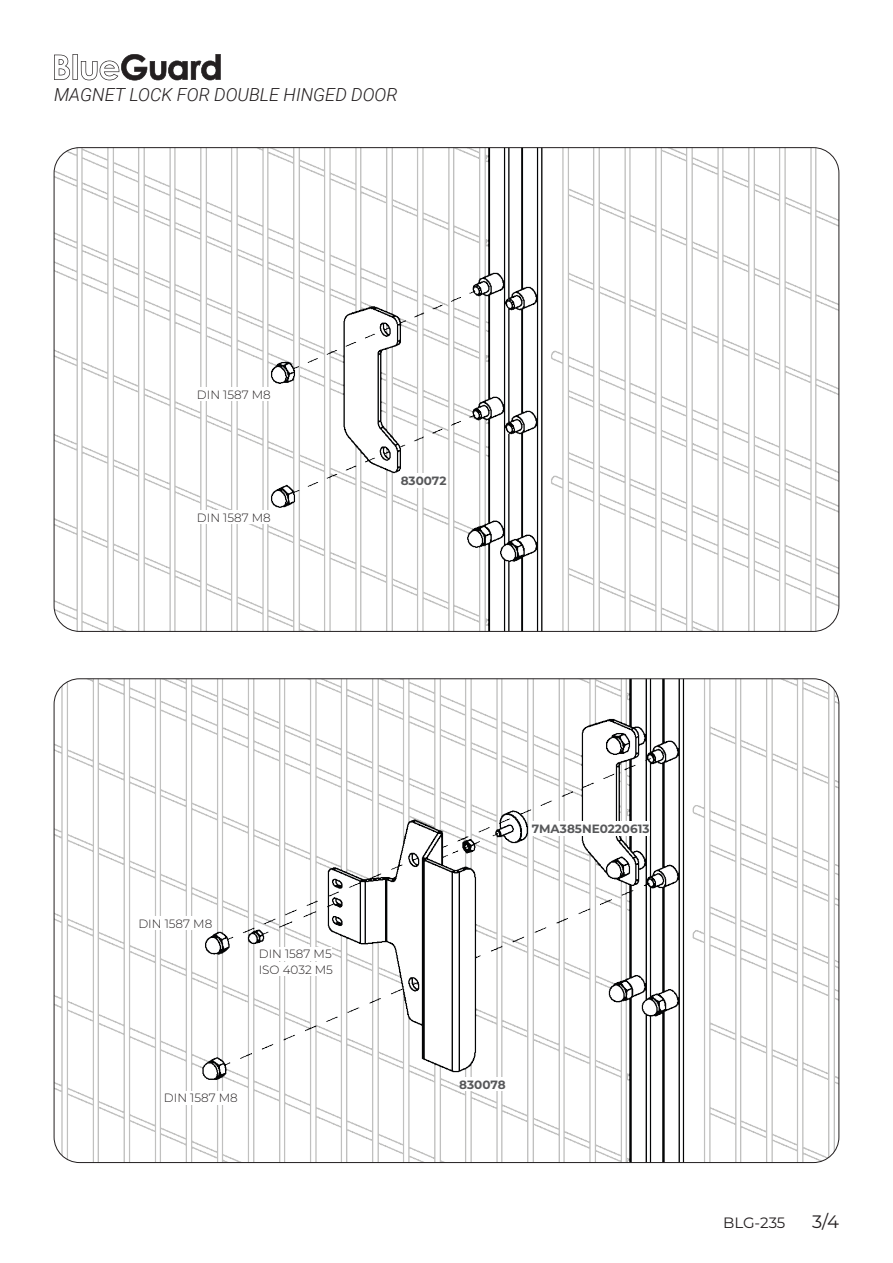
<style>
.page{position:relative;width:893px;height:1263px;background:#fff}
.page>*{position:absolute;margin:0;border:0;box-sizing:border-box;transform-origin:0 0}
.t1{font:italic 300 18px "Roboto";color:#231f20}
.t2{font:18px "Montserrat";color:#231f20}
.t3{font:15px "Montserrat";letter-spacing:-.005em;color:#231f20}
.t4{font:300 12px "Montserrat";color:#231f20}
.t5{font:700 12px "Montserrat";color:#57585a}
</style>
<div class="page">
<img style="left:54px;top:679px;width:785px;height:483px">
<div style="left:532px;top:822px;width:117px;height:14px;background:#fff"></div>
<div style="left:259px;top:962px;width:74px;height:13px;background:#fff"></div>
<img style="left:54px;top:148px;width:785px;height:483px">
<div style="left:401px;top:474px;width:45px;height:14px;background:#fff"></div>
<div style="left:197px;top:387px;width:74px;height:13px;background:#fff"></div>
<div style="left:197px;top:510px;width:74px;height:14px;background:#fff"></div>
<div style="left:459px;top:1077px;width:47px;height:14px;background:#fff"></div>
<div style="left:138px;top:916px;width:75px;height:14px;background:#fff"></div>
<div style="left:164px;top:1091px;width:74px;height:13px;background:#fff"></div>
<div style="left:259px;top:947px;width:73px;height:13px;background:#fff"></div>
<svg style="left:54px;top:54px;width:167px;height:26px"></svg>
<p class="t1" style="left:54px;top:82px;width:345px">MAGNET LOCK FOR DOUBLE HINGED DOOR</p>
<p class="t4" style="left:197px;top:386px;width:75px">DIN 1587 M8</p>
<p class="t4" style="left:197px;top:509px;width:75px">DIN 1587 M8</p>
<p class="t5" style="left:401px;top:472px;width:47px">830072</p>
<p class="t4" style="left:138px;top:916px;width:75px">DIN 1587 M8</p>
<p class="t4" style="left:259px;top:946px;width:75px">DIN 1587 M5</p>
<p class="t4" style="left:259px;top:961px;width:76px">ISO 4032 M5</p>
<p class="t4" style="left:164px;top:1090px;width:75px">DIN 1587 M8</p>
<p class="t5" style="left:532px;top:820px;width:119px">7MA385NE0220613</p>
<p class="t5" style="left:459px;top:1076px;width:48px">830078</p>
<p class="t3" style="left:723px;top:1212px;width:64px">BLG-235</p>
<h1 class="t2" style="left:812px;top:1209px;width:28px">3/4</h1>
</div>
